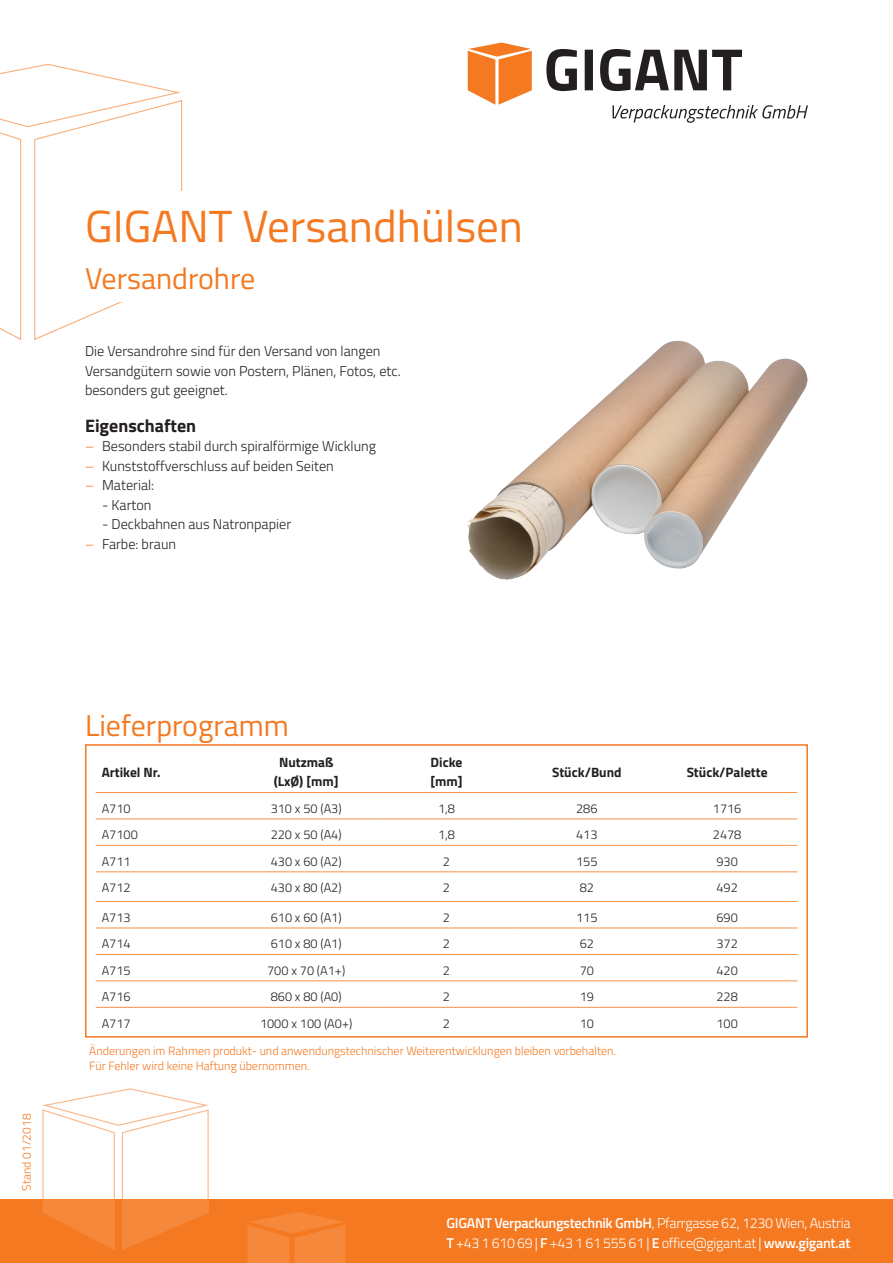
<style>
.page{position:relative;width:893px;height:1263px;background:#fff}
.page>*{position:absolute;margin:0;border:0;box-sizing:border-box;transform-origin:0 0}
.t1{font:45px "Titillium Web";color:#f47921}
.t2{font:30px "Titillium Web";color:#f47921}
.t3{font:700 18px "Titillium Web";color:#231f20}
.t4{font:300 14.25px/19.5px "Titillium Web";color:#231f20}
.t5{font:300 14.25px/19.5px "Titillium Web";letter-spacing:-.02em;color:#fff}
.t6{font:700 13.5px/19.5px "Titillium Web";color:#231f20;text-align:center}
.t7{font:300 12.75px "Titillium Web";color:#231f20}
.t8{font:300 12px/14.4px "Titillium Web";color:#f47921}
.s1{color:#f47921}
.s2{font-weight:600}
</style>
<div class="page">
<div style="left:0;top:1199px;width:893px;height:64px;background:#f47921"></div>
<svg style="left:0;top:63px;width:183px;height:277px"></svg>
<svg style="left:247px;top:1212px;width:98px;height:51px"></svg>
<svg style="left:42px;top:1088px;width:167px;height:162px"></svg>
<img style="left:468px;top:340px;width:340px;height:239px">
<div style="left:85px;top:191px;width:723px;height:64px;background:#fff"></div>
<div style="left:85px;top:255px;width:723px;height:47px;background:#fff"></div>
<hr style="left:96px;top:792px;width:140px;height:1px;background:#f69146">
<hr style="left:236px;top:792px;width:140px;height:1px;background:#f69146">
<hr style="left:376px;top:792px;width:141px;height:1px;background:#f69146">
<hr style="left:517px;top:792px;width:140px;height:1px;background:#f69146">
<hr style="left:657px;top:792px;width:140px;height:1px;background:#f69146">
<hr style="left:96px;top:818px;width:140px;height:1px;background:#f69146">
<hr style="left:236px;top:818px;width:140px;height:1px;background:#f69146">
<hr style="left:376px;top:818px;width:141px;height:1px;background:#f69146">
<hr style="left:517px;top:818px;width:140px;height:1px;background:#f69146">
<hr style="left:657px;top:818px;width:140px;height:1px;background:#f69146">
<hr style="left:96px;top:845px;width:140px;height:1px;background:#f69146">
<hr style="left:236px;top:845px;width:140px;height:1px;background:#f69146">
<hr style="left:376px;top:845px;width:141px;height:1px;background:#f69146">
<hr style="left:517px;top:845px;width:140px;height:1px;background:#f69146">
<hr style="left:657px;top:845px;width:140px;height:1px;background:#f69146">
<hr style="left:96px;top:871px;width:140px;height:1px;background:#f69146">
<hr style="left:236px;top:871px;width:140px;height:1px;background:#f69146">
<hr style="left:376px;top:871px;width:141px;height:1px;background:#f69146">
<hr style="left:517px;top:871px;width:140px;height:1px;background:#f69146">
<hr style="left:657px;top:871px;width:140px;height:1px;background:#f69146">
<hr style="left:96px;top:901px;width:140px;height:1px;background:#f69146">
<hr style="left:236px;top:901px;width:140px;height:1px;background:#f69146">
<hr style="left:376px;top:901px;width:141px;height:1px;background:#f69146">
<hr style="left:517px;top:901px;width:140px;height:1px;background:#f69146">
<hr style="left:657px;top:901px;width:140px;height:1px;background:#f69146">
<hr style="left:96px;top:927px;width:140px;height:1px;background:#f69146">
<hr style="left:236px;top:927px;width:140px;height:1px;background:#f69146">
<hr style="left:376px;top:927px;width:141px;height:1px;background:#f69146">
<hr style="left:517px;top:927px;width:140px;height:1px;background:#f69146">
<hr style="left:657px;top:927px;width:140px;height:1px;background:#f69146">
<hr style="left:96px;top:954px;width:140px;height:1px;background:#f69146">
<hr style="left:236px;top:954px;width:140px;height:1px;background:#f69146">
<hr style="left:376px;top:954px;width:141px;height:1px;background:#f69146">
<hr style="left:517px;top:954px;width:140px;height:1px;background:#f69146">
<hr style="left:657px;top:954px;width:140px;height:1px;background:#f69146">
<hr style="left:96px;top:980px;width:140px;height:1px;background:#f69146">
<hr style="left:236px;top:980px;width:140px;height:1px;background:#f69146">
<hr style="left:376px;top:980px;width:141px;height:1px;background:#f69146">
<hr style="left:517px;top:980px;width:140px;height:1px;background:#f69146">
<hr style="left:657px;top:980px;width:140px;height:1px;background:#f69146">
<hr style="left:96px;top:1007px;width:140px;height:1px;background:#f69146">
<hr style="left:236px;top:1007px;width:140px;height:1px;background:#f69146">
<hr style="left:376px;top:1007px;width:141px;height:1px;background:#f69146">
<hr style="left:517px;top:1007px;width:140px;height:1px;background:#f69146">
<hr style="left:657px;top:1007px;width:140px;height:1px;background:#f69146">
<div style="left:85px;top:744px;width:723px;height:293px;border:2px solid #f47921"></div>
<svg style="left:546px;top:49px;width:196px;height:42px"></svg>
<svg style="left:468px;top:43px;width:64px;height:62px"></svg>
<svg style="left:612px;top:105px;width:196px;height:18px"></svg>
<h1 class="t1" style="left:85px;top:194px;width:440px">GIGANT Versandhülsen</h1>
<h2 class="t2" style="left:85px;top:257px;width:172px">Versandrohre</h2>
<p class="t4" style="left:85px;top:341px;width:317px">Die Versandrohre sind für den Versand von langen<br>Versandgütern sowie von Postern, Plänen, Fotos, etc. besonders gut geeignet.</p>
<p class="t3" style="left:85px;top:412px;width:113px">Eigenschaften</p>
<p class="t4" style="left:85px;top:436px;width:292px"><span class="s1">–</span> Besonders stabil durch spiralförmige Wicklung</p>
<p class="t4" style="left:85px;top:455px;width:250px"><span class="s1">–</span> Kunststoffverschluss auf beiden Seiten</p>
<p class="t4" style="left:85px;top:475px;width:71px"><span class="s1">–</span> Material:</p>
<p class="t4" style="left:102px;top:494px;width:51px">- Karton</p>
<p class="t4" style="left:102px;top:514px;width:191px">- Deckbahnen aus Natronpapier</p>
<p class="t4" style="left:85px;top:533px;width:93px"><span class="s1">–</span> Farbe: braun</p>
<p class="t8" style="left:19px;top:1191px;width:78px;rotate:-90deg">Stand 01/2018</p>
<h2 class="t2" style="left:85px;top:703px;width:205px">Lieferprogramm</h2>
<p class="t6" style="left:102px;top:761px;width:61px">Artikel Nr.</p>
<p class="t6" style="left:274px;top:752px;width:66px">Nutzmaß (LxØ) [mm]</p>
<p class="t6" style="left:430px;top:752px;width:34px;text-align:left">Dicke [mm]</p>
<p class="t6" style="left:552px;top:761px;width:71px">Stück/Bund</p>
<p class="t6" style="left:687px;top:761px;width:82px">Stück/Palette</p>
<p class="t7" style="left:102px;top:799px;width:30px">A710</p>
<p class="t7" style="left:271px;top:799px;width:72px">310 x 50 (A3)</p>
<p class="t7" style="left:438px;top:799px;width:18px">1,8</p>
<p class="t7" style="left:576px;top:799px;width:23px">286</p>
<p class="t7" style="left:713px;top:799px;width:30px">1716</p>
<p class="t7" style="left:102px;top:826px;width:38px">A7100</p>
<p class="t7" style="left:271px;top:826px;width:72px">220 x 50 (A4)</p>
<p class="t7" style="left:438px;top:826px;width:18px">1,8</p>
<p class="t7" style="left:576px;top:826px;width:23px">413</p>
<p class="t7" style="left:713px;top:826px;width:30px">2478</p>
<p class="t7" style="left:102px;top:852px;width:30px">A711</p>
<p class="t7" style="left:271px;top:852px;width:72px">430 x 60 (A2)</p>
<p class="t7" style="left:443px;top:852px;width:9px">2</p>
<p class="t7" style="left:576px;top:852px;width:23px">155</p>
<p class="t7" style="left:716px;top:852px;width:23px">930</p>
<p class="t7" style="left:102px;top:878px;width:30px">A712</p>
<p class="t7" style="left:271px;top:878px;width:72px">430 x 80 (A2)</p>
<p class="t7" style="left:443px;top:878px;width:9px">2</p>
<p class="t7" style="left:580px;top:878px;width:16px">82</p>
<p class="t7" style="left:716px;top:878px;width:23px">492</p>
<p class="t7" style="left:102px;top:908px;width:30px">A713</p>
<p class="t7" style="left:271px;top:908px;width:72px">610 x 60 (A1)</p>
<p class="t7" style="left:443px;top:908px;width:9px">2</p>
<p class="t7" style="left:576px;top:908px;width:23px">115</p>
<p class="t7" style="left:716px;top:908px;width:23px">690</p>
<p class="t7" style="left:102px;top:935px;width:30px">A714</p>
<p class="t7" style="left:271px;top:935px;width:72px">610 x 80 (A1)</p>
<p class="t7" style="left:443px;top:935px;width:9px">2</p>
<p class="t7" style="left:580px;top:935px;width:16px">62</p>
<p class="t7" style="left:716px;top:935px;width:23px">372</p>
<p class="t7" style="left:102px;top:961px;width:30px">A715</p>
<p class="t7" style="left:267px;top:961px;width:80px">700 x 70 (A1+)</p>
<p class="t7" style="left:443px;top:961px;width:9px">2</p>
<p class="t7" style="left:580px;top:961px;width:16px">70</p>
<p class="t7" style="left:716px;top:961px;width:23px">420</p>
<p class="t7" style="left:102px;top:987px;width:30px">A716</p>
<p class="t7" style="left:271px;top:987px;width:72px">860 x 80 (A0)</p>
<p class="t7" style="left:443px;top:987px;width:9px">2</p>
<p class="t7" style="left:580px;top:987px;width:16px">19</p>
<p class="t7" style="left:716px;top:987px;width:23px">228</p>
<p class="t7" style="left:102px;top:1014px;width:30px">A717</p>
<p class="t7" style="left:260px;top:1014px;width:94px">1000 x 100 (A0+)</p>
<p class="t7" style="left:443px;top:1014px;width:9px">2</p>
<p class="t7" style="left:580px;top:1014px;width:16px">10</p>
<p class="t7" style="left:716px;top:1014px;width:23px">100</p>
<p class="t8" style="left:89px;top:1043px;width:528px">Änderungen im Rahmen produkt- und anwendungstechnischer Weiterentwicklungen bleiben vorbehalten.<br>Für Fehler wird keine Haftung übernommen.</p>
<p class="t5" style="left:446px;top:1213px;width:405px"><span class="s2">GIGANT Verpackungstechnik GmbH</span>, Pfarrgasse 62, 1230 Wien, Austria<br><span class="s2">T</span> +43 1 610 69 | <span class="s2">F</span> +43 1 61 555 61 | <span class="s2">E</span> office@gigant.at | <span class="s2">www.gigant.at</span></p>
</div>
